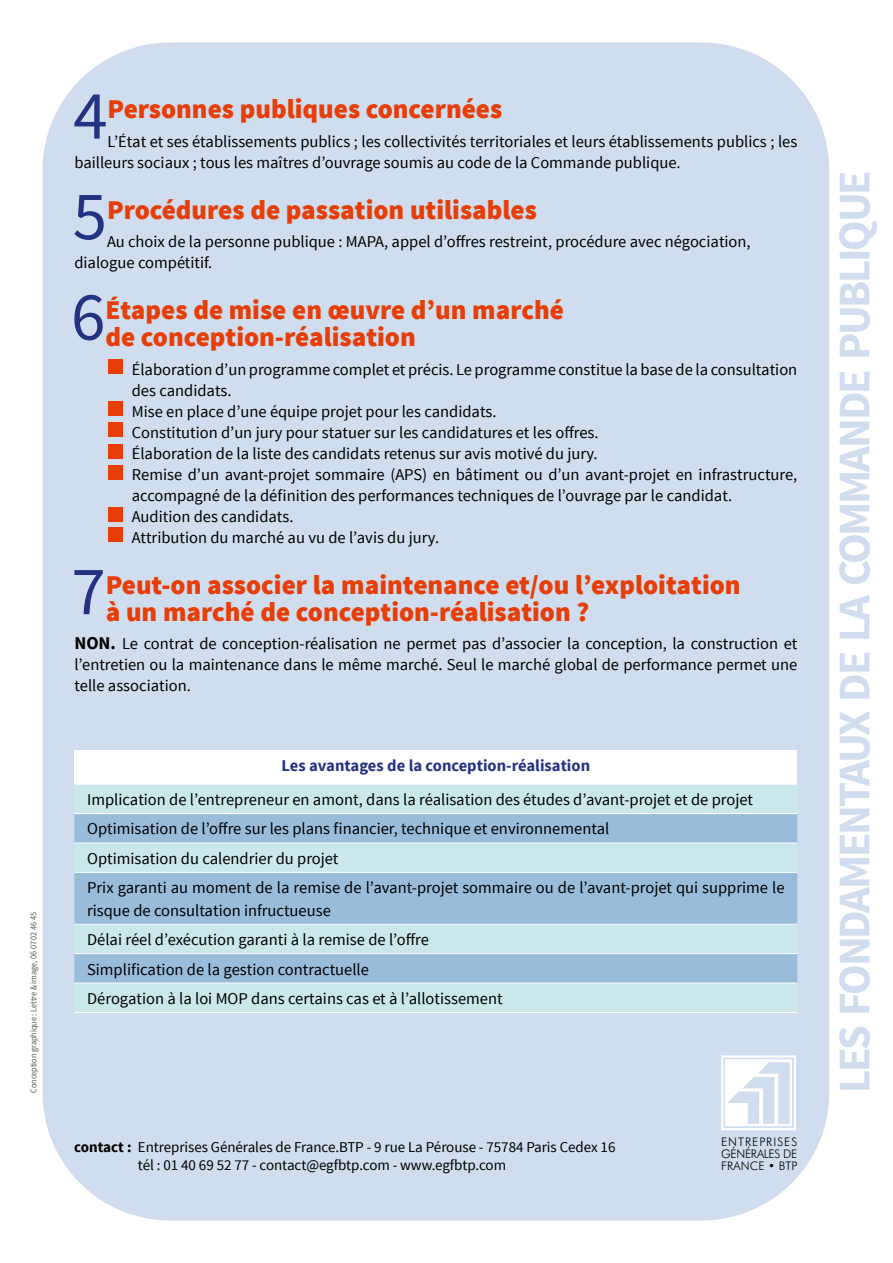
<style>
.page{position:relative;width:893px;height:1263px;background:#fff}
.page>*{position:absolute;margin:0;border:0;box-sizing:border-box;transform-origin:0 0}
.t1{font:69px "Source Sans Pro";color:#243282}
.t2{font:700 45px "Source Sans Pro";letter-spacing:-.05em;color:#cfddee}
.t3{font:900 27px/27px "Source Sans Pro";color:#e73e07}
.t4{font:16.5px/21px "Source Sans Pro";color:#000}
.t5{font:700 16.5px "Source Sans Pro";color:#243282}
.t6{font:15px/18px "Source Sans Pro";letter-spacing:-.005em;color:#000}
.t7{font:300 11.85px/12.5px "Futura BT";letter-spacing:.01em;color:#000;text-align:justify}
.t8{font:9px "Source Sans Pro";color:#565655;scale:.9 1}
.s1{font-weight:700;font-size:18px}
.s2{font-weight:700}
</style>
<div class="page">
<div style="left:43px;top:43px;width:786px;height:1177px;background:#cfddee;border-radius:128px"></div>
<div style="left:74px;top:750px;width:723px;height:34px;background:#fff"></div>
<svg style="left:75px;top:1011px;width:722px;height:1px"></svg>
<svg style="left:74px;top:814px;width:723px;height:169px;fill:#9abcdb"></svg>
<hr style="left:74px;top:784px;width:723px;height:1px;background:#fff">
<hr style="left:74px;top:813px;width:723px;height:1px;background:#fff">
<hr style="left:74px;top:842px;width:723px;height:1px;background:#fff">
<hr style="left:74px;top:872px;width:723px;height:1px;background:#fff">
<hr style="left:74px;top:924px;width:723px;height:1px;background:#fff">
<hr style="left:74px;top:953px;width:723px;height:1px;background:#fff">
<hr style="left:74px;top:983px;width:723px;height:1px;background:#fff">
<hr style="left:74px;top:1012px;width:723px;height:1px;background:#fff">
<svg style="left:721px;top:1055px;width:75px;height:75px"></svg>
<div style="left:108px;top:359px;width:15px;height:15px;background:#e73e07"></div>
<div style="left:108px;top:401px;width:15px;height:15px;background:#e73e07"></div>
<div style="left:108px;top:422px;width:15px;height:15px;background:#e73e07"></div>
<div style="left:108px;top:444px;width:15px;height:14px;background:#e73e07"></div>
<div style="left:108px;top:465px;width:15px;height:15px;background:#e73e07"></div>
<div style="left:108px;top:507px;width:15px;height:14px;background:#e73e07"></div>
<div style="left:108px;top:527px;width:15px;height:15px;background:#e73e07"></div>
<p class="t8" style="left:28px;top:1093px;width:202px;rotate:-90deg">Conception graphique : Lettre &amp; image, 06 07 02 46 45</p>
<h1 class="t1" style="left:73px;top:73px;width:36px">4</h1>
<h3 class="t3" style="left:108px;top:97px;width:396px">Personnes publiques concernées</h3>
<p class="t4" style="left:74px;top:131px;width:724px;text-indent:33px">L’État et ses établissements publics ; les collectivités territoriales et leurs établissements publics ; les bailleurs sociaux ; tous les maîtres d’ouvrage soumis au code de la Commande publique.</p>
<h1 class="t1" style="left:73px;top:173px;width:36px">5</h1>
<h3 class="t3" style="left:107px;top:197px;width:431px">Procédures de passation utilisables</h3>
<p class="t4" style="left:74px;top:231px;width:678px;text-indent:33px">Au choix de la personne publique : MAPA, appel d’offres restreint, procédure avec négociation, dialogue compétitif.</p>
<h1 class="t1" style="left:71px;top:274px;width:36px">6</h1>
<h3 class="t3" style="left:105px;top:298px;width:460px">Étapes de mise en œuvre d’un marché de conception-réalisation</h3>
<p class="t4" style="left:132px;top:359px;width:667px">Élaboration d’un programme complet et précis. Le programme constitue la base de la consultation des candidats.<br>Mise en place d’une équipe projet pour les candidats.<br>Constitution d’un jury pour statuer sur les candidatures et les offres.<br>Élaboration de la liste des candidats retenus sur avis motivé du jury.<br>Remise d’un avant-projet sommaire (APS) en bâtiment ou d’un avant-projet en infrastructure, accompagné de la définition des performances techniques de l’ouvrage par le candidat.<br>Audition des candidats.<br>Attribution du marché au vu de l’avis du jury.</p>
<h1 class="t1" style="left:71px;top:548px;width:36px">7</h1>
<h3 class="t3" style="left:106px;top:572px;width:636px">Peut-on associer la maintenance et/ou l’exploitation à un marché de conception-réalisation ?</h3>
<p class="t4" style="left:74px;top:633px;width:724px;text-align:justify"><span class="s1">NON.</span> Le contrat de conception-réalisation ne permet pas d’associer la conception, la construction et l’entretien ou la maintenance dans le même marché. Seul le marché global de performance permet une telle association.</p>
<p class="t5" style="left:282px;top:755px;width:310px">Les avantages de la conception-réalisation</p>
<p class="t4" style="left:87px;top:785px;width:699px;line-height:29.4px">Implication de l’entrepreneur en amont, dans la réalisation des études d’avant-projet et de projet Optimisation de l’offre sur les plans financier, technique et environnemental<br>Optimisation du calendrier du projet<br>Prix garanti au moment de la remise de l’avant-projet sommaire ou de l’avant-projet qui supprime le</p>
<p class="t4" style="left:87px;top:896px;width:417px;line-height:29.4px">risque de consultation infructueuse<br>Délai réel d’exécution garanti à la remise de l’offre Simplification de la gestion contractuelle<br>Dérogation à la loi MOP dans certains cas et à l’allotissement</p>
<p class="t6" style="left:138px;top:1139px;width:479px;text-indent:-64px"><span class="s2">contact :</span> Entreprises Générales de France.BTP - 9 rue La Pérouse - 75784 Paris Cedex 16 tél : 01 40 69 52 77 - contact@egfbtp.com - www.egfbtp.com</p>
<p class="t7" style="left:721px;top:1135px;width:78px">ENTREPRISES GÉNÉRALES DE FRANCE • BTP</p>
<h2 class="t2" style="left:826px;top:1093px;width:924px;rotate:-90deg">LES FONDAMENTAUX DE LA COMMANDE PUBLIQUE</h2>
</div>
